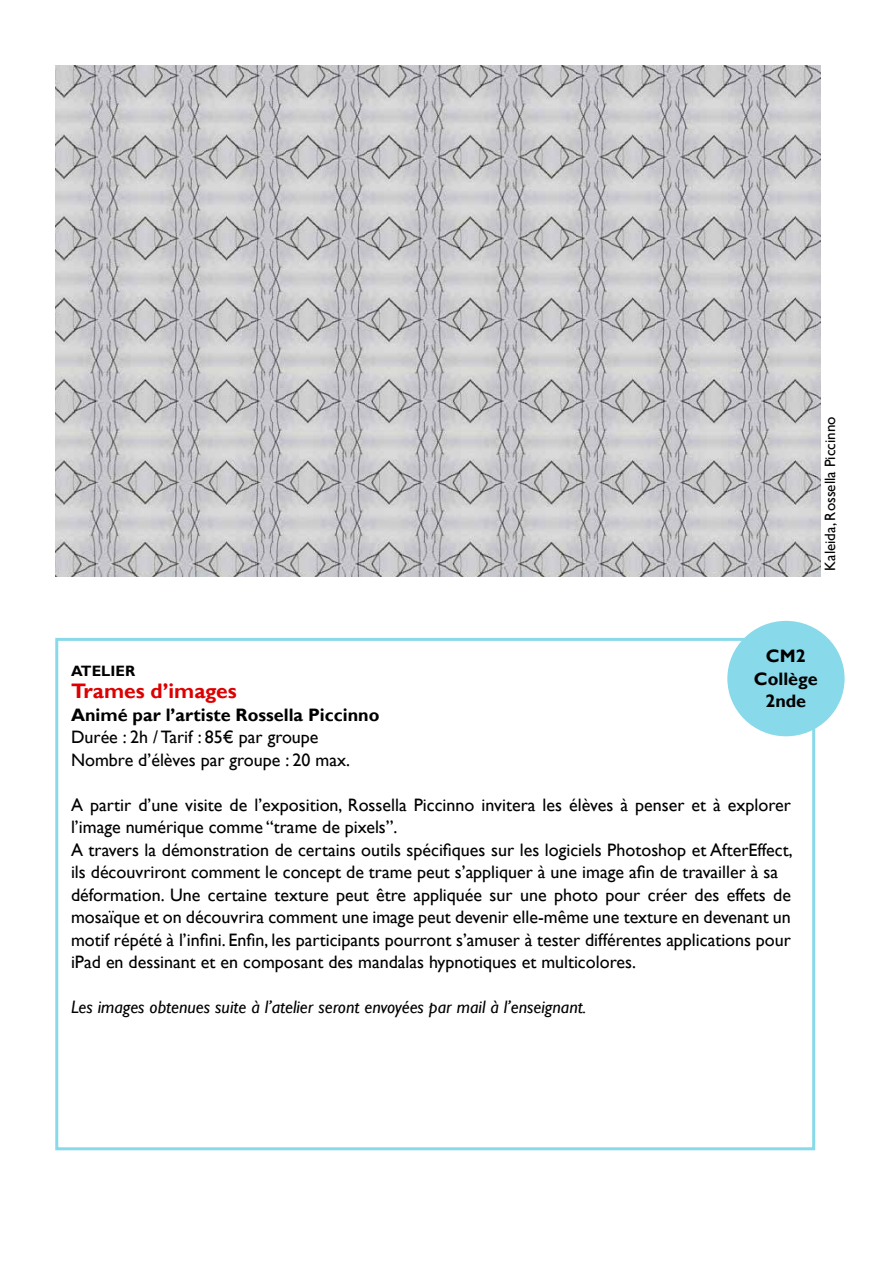
<style>
.page{position:relative;width:893px;height:1263px;background:#fff}
.page>*{position:absolute;margin:0;border:0;box-sizing:border-box;transform-origin:0 0}
.t1{font:700 21px "Gill Sans";color:#de0000}
.t2{font:18px/22.5px "Gill Sans";color:#000}
.t3{font:italic 18px "Gill Sans";color:#000}
.t4{font:700 18px/22.5px "Gill Sans";color:#000;text-align:center}
.t5{font:15px "Gill Sans";color:#000}
.t6{font:700 15px "Gill Sans";color:#000}
</style>
<div class="page">
<div style="left:55px;top:638px;width:760px;height:512px;border:3px solid #88d9ea"></div>
<div style="left:727px;top:621px;width:118px;height:115px;background:#88d9ea;border-radius:50%"></div>
<img style="left:55px;top:66px;width:766px;height:510px">
<p class="t5" style="left:821px;top:570px;width:155px;rotate:-90deg">Kaleida, Rossella Piccinno</p>
<p class="t4" style="left:754px;top:645px;width:65px">CM2<br>Collège<br>2nde</p>
<p class="t6" style="left:71px;top:662px;width:66px">ATELIER</p>
<p class="t1" style="left:71px;top:679px;width:167px">Trames d’images</p>
<p class="t4" style="left:71px;top:704px;width:310px">Animé par l’artiste Rossella Piccinno</p>
<p class="t2" style="left:71px;top:726px;width:281px">Durée : 2h / Tarif : 85€ par groupe<br>Nombre d’élèves par groupe : 20 max.</p>
<p class="t2" style="left:71px;top:794px;width:723px">A partir d’une visite de l’exposition, Rossella Piccinno invitera les élèves à penser et à explorer l’image numérique comme “trame de pixels”.<br>A travers la démonstration de certains outils spécifiques sur les logiciels Photoshop et AfterEffect, ils découvriront comment le concept de trame peut s’appliquer à une image afin de travailler à sa déformation. Une certaine texture peut être appliquée sur une photo pour créer des effets de mosaïque et on découvrira comment une image peut devenir elle-même une texture en devenant un motif répété à l’infini. Enfin, les participants pourront s’amuser à tester différentes applications pour iPad en dessinant et en composant des mandalas hypnotiques et multicolores.</p>
<p class="t3" style="left:71px;top:997px;width:517px">Les images obtenues suite à l’atelier seront envoyées par mail à l’enseignant.</p>
</div>
